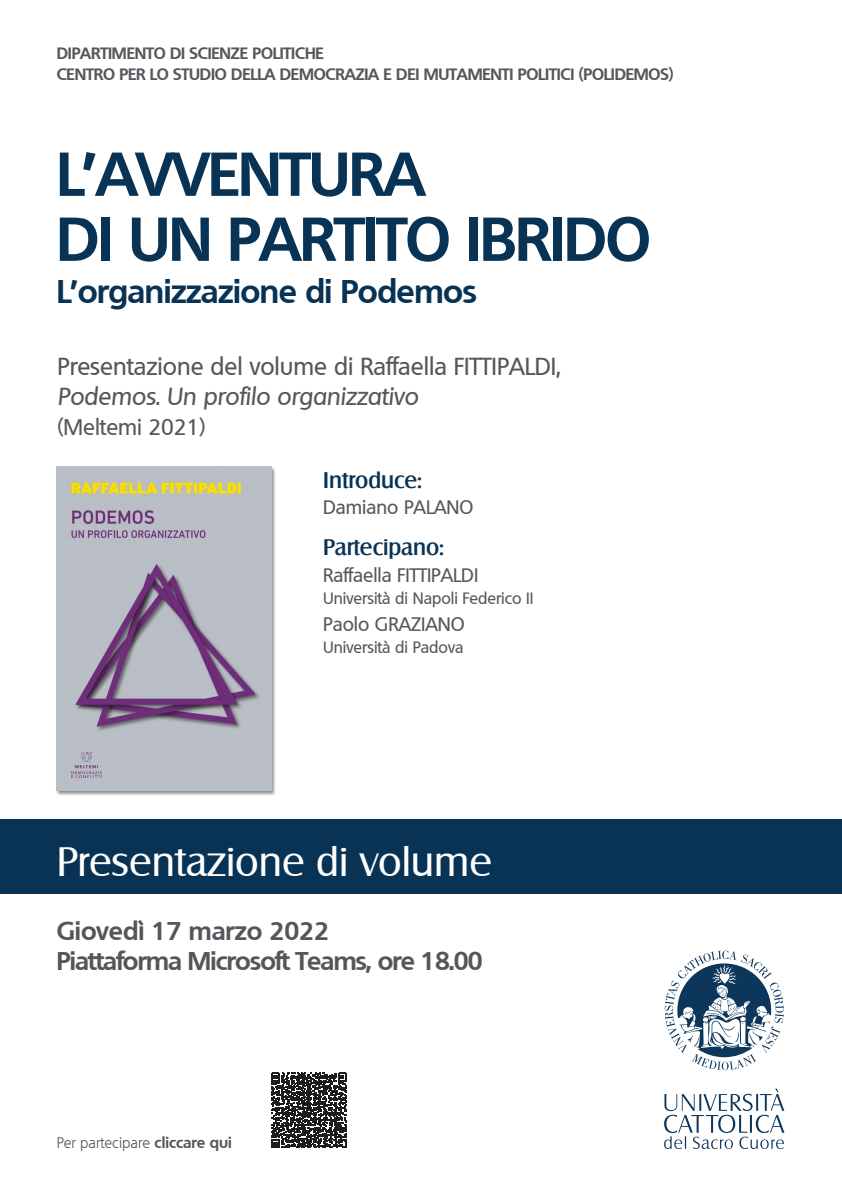
<style>
.page{position:relative;width:842px;height:1191px;background:#fff}
.page>*{position:absolute;margin:0;border:0;box-sizing:border-box;transform-origin:0 0}
.t1{font:700 60px/65px "Quebec";letter-spacing:-.015em;color:#093355}
.t2{font:40px "Salzburg";color:#fff}
.t3{font:700 32px "Quebec";letter-spacing:-.015em;color:#093355}
.t4{font:700 25px/30px "Quebec";letter-spacing:-.03em;color:#55565b}
.t5{font:500 24px "Quebec";color:#55565b}
.t6{font:italic 500 24px "Quebec";color:#55565b}
.t7{font:500 22px "Salzburg";color:#093355}
.t8{font:500 22px "Quebec";color:#55565b}
.t9{font:500 19px "Quebec";color:#55565b}
.t10{font:700 16px/20.8px "Quebec";letter-spacing:-.01em;color:#55565b}
.t11{font:500 16px "Quebec";color:#55565b}
.t12{font:300 15px "Quebec";color:#55565b}
.s1{font-weight:700}
</style>
<div class="page">
<div style="left:0;top:819px;width:842px;height:75px;background:#093355"></div>
<svg style="left:664px;top:950px;width:120px;height:120px"></svg>
<svg style="left:664px;top:1088px;width:120px;height:61px"></svg>
<div style="left:55px;top:466px;width:222px;height:330px;background:#1c1c1b;opacity:.5"></div>
<img style="left:56px;top:467px;width:216px;height:323px">
<svg style="left:271px;top:1072px;width:75px;height:75px"></svg>
<p class="t10" style="left:57px;top:42px;width:618px">DIPARTIMENTO DI SCIENZE POLITICHE<br>CENTRO PER LO STUDIO DELLA DEMOCRAZIA E DEI MUTAMENTI POLITICI (POLIDEMOS)</p>
<h1 class="t1" style="left:57px;top:140px;width:595px">L’AVVENTURA<br>DI UN PARTITO IBRIDO</h1>
<h3 class="t3" style="left:57px;top:271px;width:422px">L’organizzazione di Podemos</h3>
<h3 class="t5" style="left:58px;top:351px;width:504px">Presentazione del volume di Raffaella FITTIPALDI,</h3>
<h3 class="t6" style="left:58px;top:381px;width:362px">Podemos. Un profilo organizzativo</h3>
<h3 class="t8" style="left:58px;top:413px;width:149px">(Meltemi 2021)</h3>
<h3 class="t7" style="left:323px;top:467px;width:100px">Introduce:</h3>
<p class="t9" style="left:323px;top:495px;width:152px">Damiano PALANO</p>
<h3 class="t7" style="left:323px;top:534px;width:122px">Partecipano:</h3>
<p class="t9" style="left:323px;top:562px;width:157px">Raffaella FITTIPALDI</p>
<p class="t11" style="left:323px;top:587px;width:212px">Università di Napoli Federico II</p>
<p class="t9" style="left:323px;top:612px;width:143px">Paolo GRAZIANO</p>
<p class="t11" style="left:323px;top:637px;width:142px">Università di Padova</p>
<h2 class="t2" style="left:57px;top:837px;width:437px">Presentazione di volume</h2>
<h3 class="t4" style="left:57px;top:915px;width:427px">Giovedì 17 marzo 2022<br>Piattaforma Microsoft Teams, ore 18.00</h3>
<p class="t12" style="left:57px;top:1133px;width:177px">Per partecipare <span class="s1">cliccare qui</span></p>
</div>
